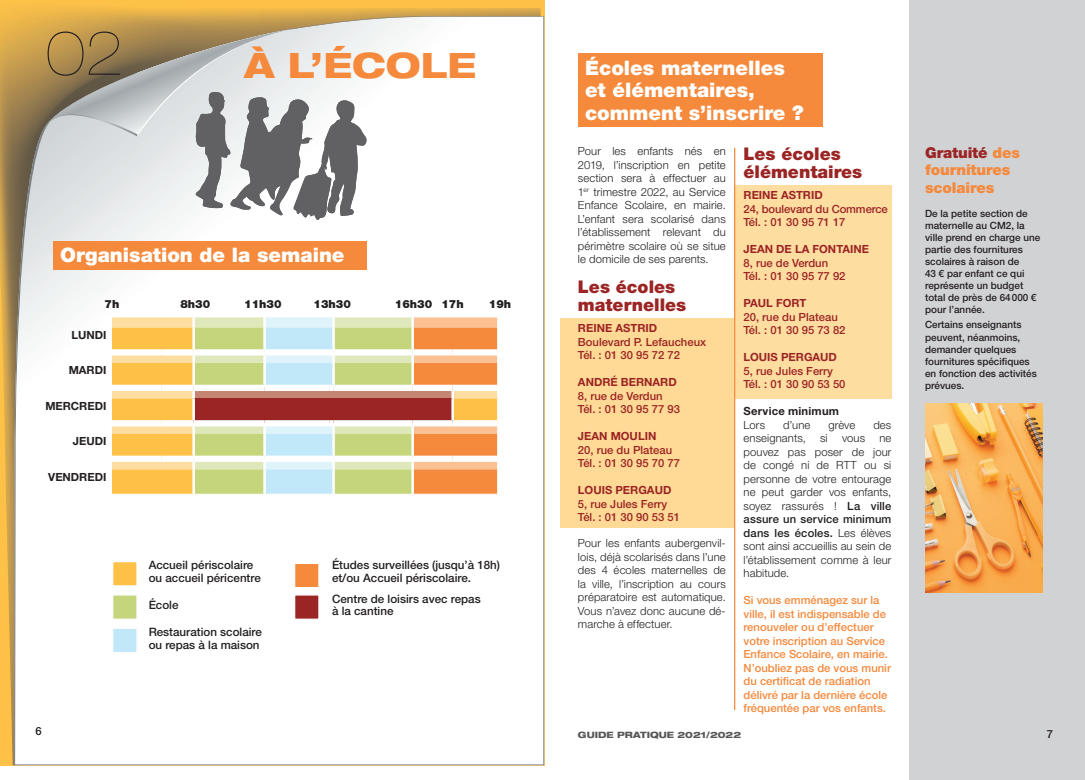
<style>
.page{position:relative;width:1085px;height:780px;background:#fff}
.page>*{position:absolute;margin:0;border:0;box-sizing:border-box;transform-origin:0 0}
.t1{font:200 expanded 60px "Helvetica Neue LT Std";color:#231f20}
.t2{font:800 expanded 35px "Helvetica Neue LT Std";color:#f5893c}
.t3{font:900 20px/22.5px "Helvetica Neue LT Std";color:#fff}
.t4{font:900 17.5px/18.8px "Helvetica Neue LT Std";color:#9b2424}
.t5{font:900 15px/17.5px "Helvetica Neue LT Std";letter-spacing:-.01em;color:#f5893c}
.t6{font:500 11.62px/12.9px "Helvetica Neue LT Std";color:#231f20}
.t7{font:300 11.25px/13.5px "Helvetica Neue LT Std";letter-spacing:.01em;color:#231f20;text-align:justify}
.t8{font:500 11.25px/13.5px "Helvetica Neue LT Std";color:#9b2424}
.t9{font:500 11.25px/13.5px "Helvetica Neue LT Std";color:#f5893c}
.t10{font:700 11.25px "Helvetica Neue LT Std";color:#9b2424}
.t11{font:700 11.25px "Helvetica Neue LT Std";color:#231f20}
.t12{font:900 11.25px "Helvetica Neue LT Std";color:#231f20}
.t13{font:700 11.25px "Helvetica Neue LT Std";letter-spacing:.02em;color:#231f20}
.t14{font:500 11.25px "Helvetica Neue LT Std";color:#231f20}
.t15{font:500 10px/12px "Helvetica Neue LT Std";color:#231f20}
.t16{font:800 expanded 8.75px "Helvetica Neue LT Std";color:#57585a}
.s1{font-weight:500}
.s2{color:#9b2424}
</style>
<div class="page">
<img style="left:292px;top:7px;width:206px;height:1px">
<img style="left:5px;top:450px;width:9px;height:315px">
<img style="left:0;top:0;width:292px;height:450px">
<div style="left:735px;top:185px;width:156px;height:214px;background:#fedda1"></div>
<div style="left:909px;top:0;width:175px;height:780px;background:#d1d2d4"></div>
<div style="left:560px;top:318px;width:174px;height:209px;background:#feda96"></div>
<div style="left:578px;top:53px;width:244px;height:74px;background:#f5893c"></div>
<hr style="left:734px;top:148px;width:1px;height:562px;background:#f5893c">
<img style="left:925px;top:403px;width:116px;height:190px">
<svg style="left:14px;top:16px;width:530px;height:749px"></svg>
<h1 class="t1" style="left:46px;top:19px;width:79px">02</h1>
<h2 class="t2" style="left:244px;top:43px;width:233px">À L’ÉCOLE</h2>
<h3 class="t3" style="left:60px;top:244px;width:286px">Organisation de la semaine</h3>
<p class="t12" style="left:104px;top:297px;width:16px">7h</p>
<p class="t12" style="left:180px;top:297px;width:31px">8h30</p>
<p class="t12" style="left:244px;top:297px;width:39px">11h30</p>
<p class="t12" style="left:313px;top:297px;width:39px">13h30</p>
<p class="t12" style="left:395px;top:297px;width:70px">16h30 17h</p>
<p class="t12" style="left:489px;top:297px;width:24px">19h</p>
<p class="t11" style="left:71px;top:328px;width:36px">LUNDI</p>
<p class="t11" style="left:69px;top:363px;width:39px">MARDI</p>
<p class="t11" style="left:45px;top:398px;width:63px">MERCREDI</p>
<p class="t11" style="left:73px;top:434px;width:35px">JEUDI</p>
<p class="t11" style="left:48px;top:469px;width:60px">VENDREDI</p>
<p class="t14" style="left:35px;top:724px;width:8px">6</p>
<p class="t14" style="left:35px;top:727px;width:8px">6</p>
<p class="t6" style="left:149px;top:558px;width:114px">Accueil périscolaire ou accueil péricentre</p>
<p class="t6" style="left:149px;top:598px;width:31px">École</p>
<p class="t6" style="left:149px;top:625px;width:115px">Restauration scolaire ou repas à la maison</p>
<p class="t6" style="left:332px;top:558px;width:170px">Études surveillées (jusqu’à 18h) et/ou Accueil périscolaire.</p>
<p class="t6" style="left:332px;top:592px;width:150px">Centre de loisirs avec repas à la cantine</p>
<h3 class="t3" style="left:585px;top:56px;width:220px">Écoles maternelles et élémentaires, comment s’inscrire ?</h3>
<p class="t7" style="left:578px;top:144px;width:149px">Pour les enfants nés en 2019, l’inscription en petite section sera à effectuer au 1<sup>er</sup> trimestre 2022, au Service Enfance Scolaire, en mairie.<br>L’enfant sera scolarisé dans l’établissement relevant du périmètre scolaire où se situe le domicile de ses parents.</p>
<h3 class="t4" style="left:578px;top:277px;width:110px">Les écoles maternelles</h3>
<p class="t10" style="left:578px;top:321px;width:81px">REINE ASTRID</p>
<p class="t8" style="left:578px;top:334px;width:130px">Boulevard P. Lefaucheux<br>Tél. : 01 30 95 72 72</p>
<p class="t10" style="left:578px;top:375px;width:100px">ANDRÉ BERNARD</p>
<p class="t8" style="left:578px;top:388px;width:103px">8, rue de Verdun<br>Tél. : 01 30 95 77 93</p>
<p class="t10" style="left:578px;top:429px;width:80px">JEAN MOULIN</p>
<p class="t8" style="left:578px;top:442px;width:103px">20, rue du Plateau<br>Tél. : 01 30 95 70 77</p>
<p class="t10" style="left:578px;top:483px;width:95px">LOUIS PERGAUD</p>
<p class="t8" style="left:578px;top:496px;width:103px">5, rue Jules Ferry<br>Tél. : 01 30 90 53 51</p>
<p class="t7" style="left:578px;top:536px;width:149px">Pour les enfants aubergenvil&shy;lois, déjà scolarisés dans l’une des 4 écoles maternelles de la ville, l’inscription au cours préparatoire est automatique.<br>Vous n’avez donc aucune dé&shy;marche à effectuer.</p>
<h3 class="t4" style="left:743px;top:144px;width:120px">Les écoles élémentaires</h3>
<p class="t10" style="left:743px;top:188px;width:81px">REINE ASTRID</p>
<p class="t8" style="left:743px;top:202px;width:146px">24, boulevard du Commerce<br>Tél. : 01 30 95 71 17</p>
<p class="t10" style="left:743px;top:242px;width:127px">JEAN DE LA FONTAINE</p>
<p class="t8" style="left:743px;top:256px;width:103px">8, rue de Verdun<br>Tél. : 01 30 95 77 92</p>
<p class="t10" style="left:743px;top:296px;width:64px">PAUL FORT</p>
<p class="t8" style="left:743px;top:310px;width:103px">20, rue du Plateau<br>Tél. : 01 30 95 73 82</p>
<p class="t10" style="left:743px;top:350px;width:95px">LOUIS PERGAUD</p>
<p class="t8" style="left:743px;top:364px;width:103px">5, rue Jules Ferry<br>Tél. : 01 30 90 53 50</p>
<p class="t13" style="left:743px;top:404px;width:97px">Service minimum</p>
<p class="t7" style="left:743px;top:417px;width:23px">Lors</p>
<p class="t7" style="left:783px;top:417px;width:29px">d’une</p>
<p class="t7" style="left:828px;top:417px;width:28px">grève</p>
<p class="t7" style="left:873px;top:417px;width:20px">des</p>
<p class="t7" style="left:743px;top:431px;width:64px">enseignants,</p>
<p class="t7" style="left:820px;top:431px;width:9px">si</p>
<p class="t7" style="left:841px;top:431px;width:25px">vous</p>
<p class="t7" style="left:743px;top:431px;width:149px;text-indent:136px">ne pouvez pas poser de jour de congé ni de RTT ou si personne de votre entourage ne peut garder vos enfants, soyez rassurés ! <span class="s1">La ville assure un service minimum dans les écoles.</span> Les élèves sont ainsi accueillis au sein de l’établissement comme à leur habitude.</p>
<p class="t9" style="left:743px;top:593px;width:149px">Si vous emménagez sur la ville, il est indispensable de renouveler ou d’effectuer votre inscription au Service<br>Enfance Scolaire, en mairie.<br>N’oubliez pas de vous munir du certificat de radiation délivré par la dernière école fréquentée par vos enfants.</p>
<p class="t16" style="left:578px;top:729px;width:165px">GUIDE PRATIQUE 2021/2022</p>
<h3 class="t5" style="left:925px;top:144px;width:96px"><span class="s2">Gratuité</span> des fournitures scolaires</h3>
<p class="t15" style="left:925px;top:207px;width:117px">De la petite section de maternelle au CM2, la ville prend en charge une partie des fournitures scolaires à raison de<br>43 € par enfant ce qui représente un budget total de près de 64 000 € pour l’année.</p>
<p class="t15" style="left:925px;top:319px;width:113px">Certains enseignants peuvent, néanmoins, demander quelques fournitures spécifiques en fonction des activités prévues.</p>
<p class="t14" style="left:1046px;top:727px;width:8px">7</p>
</div>
